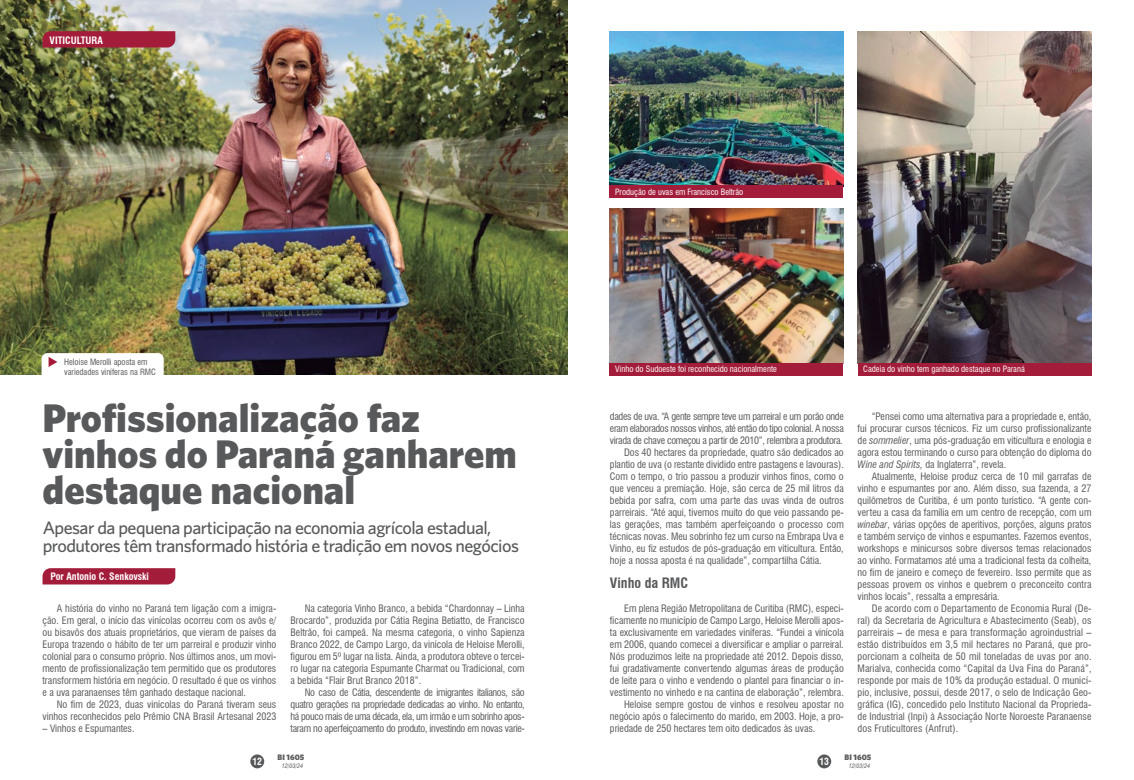
<style>
.page{position:relative;width:1134px;height:780px;background:#fff}
.page>*{position:absolute;margin:0;border:0;box-sizing:border-box;transform-origin:0 0}
.t1{font:900 40px/36px "Whitney HTF";color:#58595b}
.t2{font:500 18px/18px "Whitney HTF";letter-spacing:-.03em;color:#58595b}
.t3{font:700 condensed 14px "Swiss 721 BT";color:#58595b}
.t4{font:condensed 10px/12px "Swiss 721 BT";color:#58595b;text-align:justify}
.t5{font:condensed 10px "Swiss 721 BT";letter-spacing:-.03em;color:#58595b}
.t6{font:700 condensed 10px "Swiss 721 BT";color:#fff}
.t7{font:700 condensed 9.6px "Swiss 721 BT";color:#fff}
.t8{font:condensed 8.5px "Swiss 721 BT";color:#fff}
.t9{font:condensed 8.5px/10.2px "Swiss 721 BT";color:#58595b}
.t10{font:900 8px "Whitney HTF";color:#58595b}
.t11{font:italic condensed 6px "Swiss 721 BT";color:#58595b}
.s1{font-style:italic}
</style>
<div class="page">
<div style="left:250px;top:754px;width:14px;height:14px;background:#58595b;border-radius:50%"></div>
<div style="left:817px;top:754px;width:14px;height:14px;background:#58595b;border-radius:50%"></div>
<img style="left:0;top:0;width:567px;height:375px">
<svg style="left:43px;top:31px;width:132px;height:16px;background:#a21f3c"></svg>
<svg style="left:43px;top:568px;width:132px;height:16px;background:#a4213f"></svg>
<div style="left:42px;top:353px;width:122px;height:33px;background:#fff;border-radius:6px"></div>
<svg style="left:49px;top:357px;width:8px;height:10px"></svg>
<img style="left:609px;top:208px;width:234px;height:155px">
<div style="left:609px;top:363px;width:234px;height:12px;background:#a31d3b"></div>
<img style="left:609px;top:31px;width:234px;height:155px">
<div style="left:609px;top:186px;width:234px;height:12px;background:#a31d3b"></div>
<img style="left:857px;top:31px;width:234px;height:332px">
<div style="left:857px;top:363px;width:234px;height:12px;background:#a31d3b"></div>
<p class="t6" style="left:50px;top:34px;width:55px">VITICULTURA</p>
<p class="t9" style="left:64px;top:356px;width:93px">Heloise Merolli aposta em variedades viníferas na RMC</p>
<h1 class="t1" style="left:43px;top:399px;width:476px">Profissionalização faz vinhos do Paraná ganharem destaque nacional</h1>
<h2 class="t2" style="left:43px;top:518px;width:478px">Apesar da pequena participação na economia agrícola estadual, produtores têm transformado história e tradição em novos negócios</h2>
<p class="t6" style="left:50px;top:570px;width:100px">Por Antonio C. Senkovski</p>
<p class="t4" style="left:43px;top:602px;width:235px;text-indent:14px">A história do vinho no Paraná tem ligação com a imigra&shy;ção. Em geral, o início das vinícolas ocorreu com os avôs e/ ou bisavôs dos atuais proprietários, que vieram de países da Europa trazendo o hábito de ter um parreiral e produzir vinho colonial para o consumo próprio. Nos últimos anos, um movi&shy;mento de profissionalização tem permitido que os produtores transformem história em negócio. O resultado é que os vinhos e a uva paranaenses têm ganhado destaque nacional.</p>
<p class="t4" style="left:43px;top:698px;width:235px;text-align:right">No fim de 2023, duas vinícolas do Paraná tiveram seus vinhos reconhecidos pelo Prêmio CNA Brasil Artesanal 2023</p>
<p class="t4" style="left:43px;top:722px;width:93px">– Vinhos e Espumantes.</p>
<p class="t4" style="left:291px;top:602px;width:236px;text-indent:14px">Na categoria Vinho Branco, a bebida “Chardonnay – Linha Brocardo”, produzida por Cátia Regina Betiatto, de Francisco Beltrão, foi campeã. Na mesma categoria, o vinho Sapienza Branco 2022, de Campo Largo, da vinícola de Heloise Merolli, figurou em 5º lugar na lista. Ainda, a produtora obteve o tercei&shy;ro lugar na categoria Espumante Charmat ou Tradicional, com a bebida “Flair Brut Branco 2018”.</p>
<p class="t4" style="left:291px;top:686px;width:236px;text-indent:14px">No caso de Cátia, descendente de imigrantes italianos, são quatro gerações na propriedade dedicadas ao vinho. No entanto, há pouco mais de uma década, ela, um irmão e um sobrinho apos&shy;taram no aperfeiçoamento do produto, investindo em novas varie-</p>
<p class="t7" style="left:252px;top:755px;width:11px">12</p>
<p class="t10" style="left:278px;top:752px;width:28px">BI 1605</p>
<p class="t11" style="left:282px;top:762px;width:23px">12/03/24</p>
<p class="t8" style="left:615px;top:187px;width:130px">Produção de uvas em Francisco Beltrão</p>
<p class="t8" style="left:615px;top:364px;width:163px">Vinho do Sudoeste foi reconhecido nacionalmente</p>
<p class="t8" style="left:863px;top:364px;width:163px">Cadeia do vinho tem ganhado destaque no Paraná</p>
<p class="t5" style="left:610px;top:410px;width:235px">dades de uva. “A gente sempre teve um parreiral e um porão onde</p>
<p class="t5" style="left:610px;top:422px;width:235px">eram elaborados nossos vinhos, até então do tipo colonial. A nossa</p>
<p class="t5" style="left:610px;top:434px;width:234px">virada de chave começou a partir de 2010”, relembra a produtora.</p>
<p class="t4" style="left:624px;top:446px;width:221px">Dos 40 hectares da propriedade, quatro são dedicados ao</p>
<p class="t4" style="left:610px;top:458px;width:235px">plantio de uva (o restante dividido entre pastagens e lavouras).</p>
<p class="t4" style="left:610px;top:470px;width:235px">Com o tempo, o trio passou a produzir vinhos finos, como o</p>
<p class="t4" style="left:610px;top:482px;width:235px">que venceu a premiação. Hoje, são cerca de 25 mil litros da</p>
<p class="t4" style="left:610px;top:494px;width:235px">bebida por safra, com uma parte das uvas vinda de outros</p>
<p class="t4" style="left:610px;top:506px;width:235px">parreirais. “Até aqui, tivemos muito do que veio passando pe-</p>
<p class="t4" style="left:610px;top:518px;width:235px">las gerações, mas também aperfeiçoando o processo com</p>
<p class="t4" style="left:610px;top:530px;width:235px">técnicas novas. Meu sobrinho fez um curso na Embrapa Uva e</p>
<p class="t4" style="left:610px;top:542px;width:235px">Vinho, eu fiz estudos de pós-graduação em viticultura. Então,</p>
<p class="t4" style="left:610px;top:554px;width:213px">hoje a nossa aposta é na qualidade”, compartilha Cátia.</p>
<h3 class="t3" style="left:610px;top:575px;width:80px">Vinho da RMC</h3>
<p class="t4" style="left:624px;top:602px;width:221px">Em plena Região Metropolitana de Curitiba (RMC), especi-</p>
<p class="t4" style="left:610px;top:614px;width:235px">ficamente no município de Campo Largo, Heloise Merolli apos-</p>
<p class="t4" style="left:610px;top:626px;width:235px">ta exclusivamente em variedades viníferas. “Fundei a vinícola</p>
<p class="t4" style="left:610px;top:638px;width:235px">em 2006, quando comecei a diversificar e ampliar o parreiral.</p>
<p class="t4" style="left:610px;top:650px;width:235px">Nós produzimos leite na propriedade até 2012. Depois disso,</p>
<p class="t4" style="left:610px;top:662px;width:235px">fui gradativamente convertendo algumas áreas de produção</p>
<p class="t4" style="left:610px;top:674px;width:235px">de leite para o vinho e vendendo o plantel para financiar o in-</p>
<p class="t4" style="left:610px;top:686px;width:235px">vestimento no vinhedo e na cantina de elaboração”, relembra.</p>
<p class="t4" style="left:624px;top:698px;width:221px">Heloise sempre gostou de vinhos e resolveu apostar no</p>
<p class="t4" style="left:610px;top:710px;width:235px">negócio após o falecimento do marido, em 2003. Hoje, a pro-</p>
<p class="t4" style="left:610px;top:722px;width:207px">priedade de 250 hectares tem oito dedicados às uvas.</p>
<p class="t4" style="left:857px;top:410px;width:235px;text-indent:14px">“Pensei como uma alternativa para a propriedade e, então, fui procurar cursos técnicos. Fiz um curso profissionalizante de <span class="s1">sommelier</span>, uma pós-graduação em viticultura e enologia e agora estou terminando o curso para obtenção do diploma do <span class="s1">Wine and Spirits,</span> da Inglaterra”, revela.</p>
<p class="t4" style="left:857px;top:470px;width:235px;text-indent:14px">Atualmente, Heloise produz cerca de 10 mil garrafas de vinho e espumantes por ano. Além disso, sua fazenda, a 27 quilômetros de Curitiba, é um ponto turístico. “A gente con&shy;verteu a casa da família em um centro de recepção, com um <span class="s1">winebar</span>, várias opções de aperitivos, porções, alguns pratos e também serviço de vinhos e espumantes. Fazemos eventos, workshops e minicursos sobre diversos temas relacionados ao vinho. Formatamos até uma a tradicional festa da colheita, no fim de janeiro e começo de fevereiro. Isso permite que as pessoas provem os vinhos e quebrem o preconceito contra vinhos locais”, ressalta a empresária.</p>
<p class="t4" style="left:857px;top:602px;width:235px;text-indent:14px">De acordo com o Departamento de Economia Rural (De&shy;ral) da Secretaria de Agricultura e Abastecimento (Seab), os parreirais – de mesa e para transformação agroindustrial – estão distribuídos em 3,5 mil hectares no Paraná, que pro&shy;porcionam a colheita de 50 mil toneladas de uvas por ano.<br>Marialva, conhecida como “Capital da Uva Fina do Paraná”, responde por mais de 10% da produção estadual. O municí&shy;pio, inclusive, possui, desde 2017, o selo de Indicação Geo&shy;gráfica (IG), concedido pelo Instituto Nacional da Proprieda&shy;de Industrial (Inpi) à Associação Norte Noroeste Paranaense dos Fruticultores (Anfrut).</p>
<p class="t7" style="left:819px;top:755px;width:11px">13</p>
<p class="t10" style="left:844px;top:752px;width:28px">BI 1605</p>
<p class="t11" style="left:849px;top:762px;width:23px">12/03/24</p>
</div>
